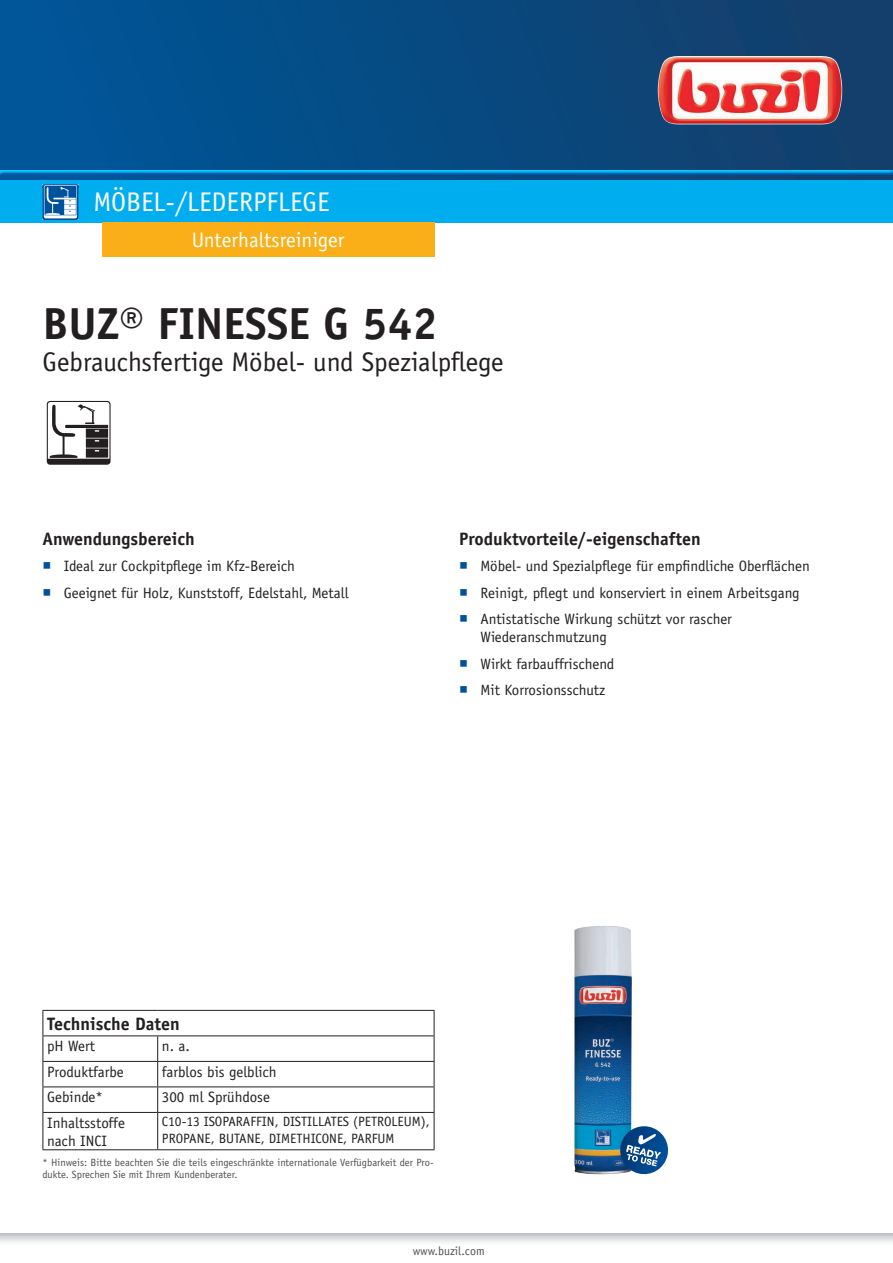
<style>
.page{position:relative;width:893px;height:1263px;background:#fff}
.page>*{position:absolute;margin:0;border:0;box-sizing:border-box;transform-origin:0 0}
.t1{font:700 45px "Officina Sans Std";color:#231f20}
.t2{font:27px "Officina Sans Std";color:#231f20}
.t3{font:27px "Officina Sans Std";color:#fff}
.t4{font:21px "Officina Sans Std";color:#fff}
.t5{font:700 18px "Officina Sans Std";color:#231f20}
.t6{font:15px/18px "Officina Sans Std";color:#231f20}
.t7{font:13.5px/16.2px "Officina Sans Std";color:#231f20}
.t8{font:12px "Officina Sans Std";color:#4e5151}
.t9{font:10.5px/11.7px "Officina Sans Std";color:#4e5151}
.s1{font-family:"Arial Unicode MS";color:#01519b}
</style>
<div class="page">
<div style="left:0;top:0;width:893px;height:180px;background:linear-gradient(to right,#00569a,#143e69)"></div>
<img style="left:658px;top:56px;width:184px;height:68px">
<svg style="left:0;top:1233px;width:893px;height:10px"></svg>
<div style="left:0;top:169px;width:893px;height:6px;background:#015599;opacity:.75"></div>
<div style="left:0;top:180px;width:893px;height:43px;background:#00aeef"></div>
<img style="left:43px;top:184px;width:35px;height:36px">
<svg style="left:44px;top:185px;width:35px;height:33px"></svg>
<div style="left:102px;top:223px;width:333px;height:34px;background:#faaf18"></div>
<svg style="left:47px;top:401px;width:64px;height:64px"></svg>
<hr style="left:43px;top:1061px;width:115px;height:1px;background:#231f20">
<hr style="left:158px;top:1061px;width:276px;height:1px;background:#231f20">
<hr style="left:43px;top:1086px;width:115px;height:1px;background:#231f20">
<hr style="left:158px;top:1086px;width:276px;height:1px;background:#231f20">
<svg style="left:157px;top:1036px;width:1px;height:76px"></svg>
<hr style="left:43px;top:1112px;width:115px;height:1px;background:#231f20">
<hr style="left:43px;top:1113px;width:1px;height:36px;background:#231f20">
<hr style="left:43px;top:1149px;width:115px;height:1px;background:#231f20">
<hr style="left:158px;top:1112px;width:276px;height:1px;background:#231f20">
<hr style="left:157px;top:1113px;width:1px;height:36px;background:#231f20">
<hr style="left:434px;top:1113px;width:1px;height:36px;background:#231f20">
<hr style="left:158px;top:1149px;width:276px;height:1px;background:#231f20">
<hr style="left:43px;top:1010px;width:115px;height:1px;background:#231f20">
<svg style="left:43px;top:1011px;width:1px;height:101px"></svg>
<hr style="left:158px;top:1010px;width:276px;height:1px;background:#231f20">
<svg style="left:434px;top:1011px;width:1px;height:101px"></svg>
<hr style="left:43px;top:1035px;width:115px;height:1px;background:#231f20">
<hr style="left:158px;top:1035px;width:276px;height:1px;background:#231f20">
<img style="left:574px;top:926px;width:58px;height:249px">
<svg style="left:618px;top:1126px;width:50px;height:49px"></svg>
<h2 class="t3" style="left:94px;top:186px;width:238px">Möbel-/Lederpflege</h2>
<h3 class="t4" style="left:192px;top:227px;width:154px">Unterhaltsreiniger</h3>
<h1 class="t1" style="left:43px;top:295px;width:396px">BUZ® FINESSE G 542</h1>
<h2 class="t2" style="left:43px;top:346px;width:463px">Gebrauchsfertige Möbel- und Spezialpflege</h2>
<p class="t5" style="left:43px;top:527px;width:154px">Anwendungsbereich</p>
<p class="t6" style="left:43px;top:557px;width:254px"><span class="s1">■</span> Ideal zur Cockpitpflege im Kfz-Bereich</p>
<p class="t6" style="left:43px;top:583px;width:308px"><span class="s1">■</span> Geeignet für Holz, Kunststoff, Edelstahl, Metall</p>
<p class="t5" style="left:459px;top:527px;width:243px">Produktvorteile/-eigenschaften</p>
<p class="t6" style="left:459px;top:557px;width:352px"><span class="s1">■</span> Möbel- und Spezialpflege für empfindliche Oberflächen</p>
<p class="t6" style="left:459px;top:583px;width:342px"><span class="s1">■</span> Reinigt, pflegt und konserviert in einem Arbeitsgang</p>
<p class="t6" style="left:480px;top:610px;width:253px;text-indent:-21px"><span class="s1">■</span> Antistatische Wirkung schützt vor rascher<br>Wiederanschmutzung</p>
<p class="t6" style="left:459px;top:654px;width:157px"><span class="s1">■</span> Wirkt farbauffrischend</p>
<p class="t6" style="left:459px;top:681px;width:148px"><span class="s1">■</span> Mit Korrosionsschutz</p>
<p class="t5" style="left:47px;top:1012px;width:134px">Technische Daten</p>
<p class="t6" style="left:47px;top:1037px;width:50px">pH Wert</p>
<p class="t6" style="left:162px;top:1037px;width:30px">n. a.</p>
<p class="t6" style="left:47px;top:1062px;width:78px">Produktfarbe</p>
<p class="t6" style="left:162px;top:1062px;width:116px">farblos bis gelblich</p>
<p class="t6" style="left:47px;top:1088px;width:57px">Gebinde*</p>
<p class="t6" style="left:162px;top:1088px;width:110px">300 ml Sprühdose</p>
<p class="t6" style="left:47px;top:1113px;width:79px">Inhaltsstoffe nach INCI</p>
<p class="t7" style="left:162px;top:1114px;width:269px">C10-13 ISOPARAFFIN, DISTILLATES (PETROLEUM),<br>PROPANE, B UTANE, DIMETHICONE, PARFUM</p>
<p class="t9" style="left:43px;top:1157px;width:393px">* Hinweis: Bitte beachten Sie die teils eingeschränkte internationale Verfügbarkeit der Pro&shy;dukte. Sprechen Sie mit Ihrem Kundenberater.</p>
<p class="t8" style="left:413px;top:1243px;width:74px">www.buzil.com</p>
</div>
